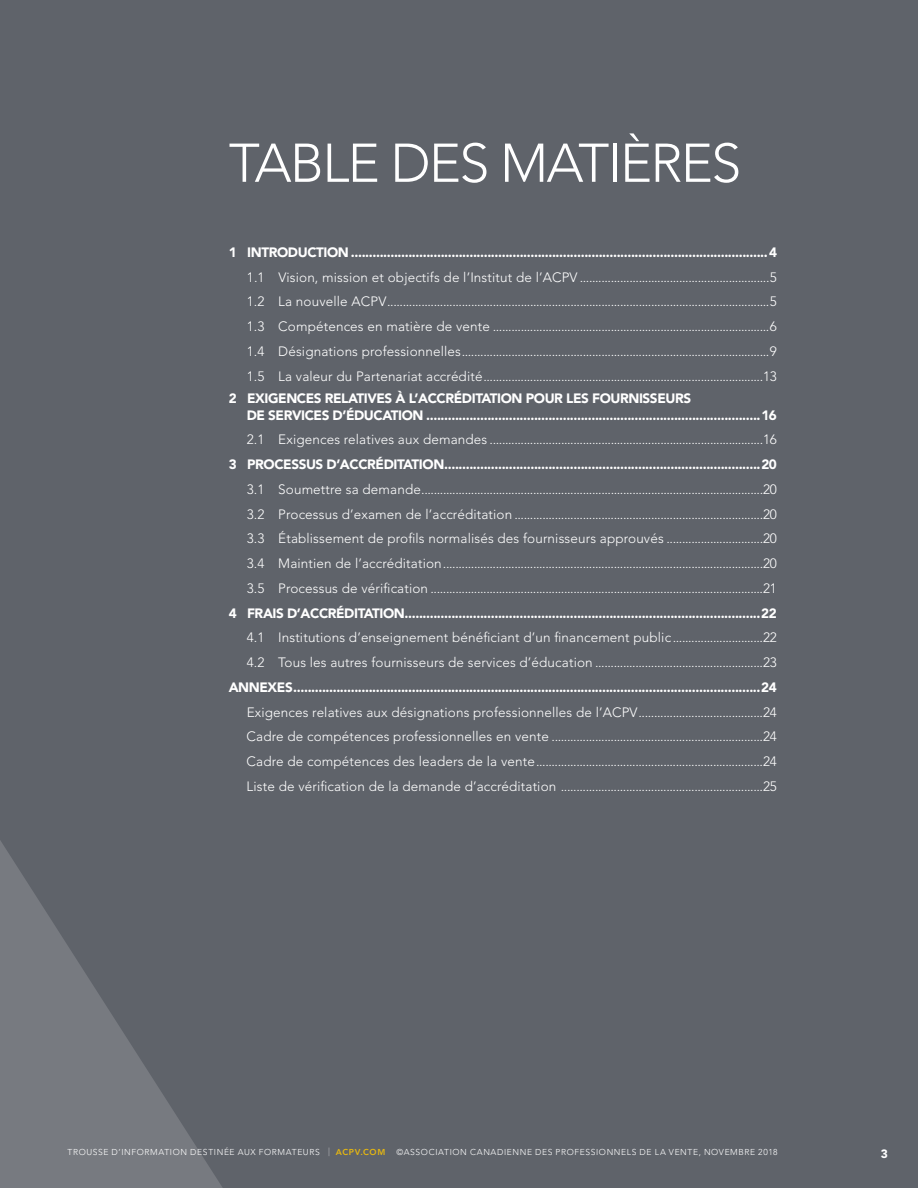
<style>
.page{position:relative;width:918px;height:1188px;background:#5f636a}
.page>*{position:absolute;margin:0;border:0;box-sizing:border-box;transform-origin:0 0}
.t1{font:300 54px "Avenir LT Std";letter-spacing:-.03em;color:#fff}
.t2{font:300 13.5px/24.8px "Avenir LT Std";letter-spacing:.01em;color:#fff;text-align:justify}
.t3{font:900 13.5px/16.5px "Avenir LT Std";letter-spacing:-.03em;color:#fff}
.t4{font:900 12px "Avenir LT Std";color:#fff}
.t5{font:300 8.55px "Avenir LT Std";letter-spacing:.07em;color:#fff}
.s1{color:#c7c8ca}
.s2{font-weight:800;color:#e6b711}
</style>
<div class="page">
<svg style="left:0;top:840px;width:223px;height:348px"></svg>
<h1 class="t1" style="left:229px;top:131px;width:514px">TABLE DES MATIÈRES</h1>
<p class="t3" style="left:229px;top:244px;width:550px">1 INTRODUCTION ....................................................................................................................4</p>
<p class="t2" style="left:247px;top:265px;width:532px">1.1 Vision, mission et objectifs de l’Institut de l’ACPV .............................................................5<br>1.2 La nouvelle ACPV...........................................................................................................................5<br>1.3 Compétences en matière de vente .........................................................................................6<br>1.4 Désignations professionnelles...................................................................................................9<br>1.5 La valeur du Partenariat accrédité..........................................................................................13</p>
<p class="t3" style="left:247px;top:390px;width:532px;text-indent:-18px">2 EXIGENCES RELATIVES À L’ACCRÉDITATION POUR LES FOURNISSEURS<br>DE SERVICES D’ÉDUCATION .............................................................................................16</p>
<p class="t2" style="left:247px;top:428px;width:532px">2.1 Exigences relatives aux demandes ........................................................................................16</p>
<p class="t3" style="left:229px;top:456px;width:550px">3 PROCESSUS D’ACCRÉDITATION........................................................................................20</p>
<p class="t2" style="left:247px;top:477px;width:532px">3.1 Soumettre sa demande..............................................................................................................20<br>3.2 Processus d’examen de l’accréditation ................................................................................20<br>3.3 Établissement de profils normalisés des fournisseurs approuvés ...............................20<br>3.4 Maintien de l’accréditation.......................................................................................................20<br>3.5 Processus de vérification ...........................................................................................................21</p>
<p class="t3" style="left:229px;top:605px;width:550px">4 FRAIS D’ACCRÉDITATION...................................................................................................22</p>
<p class="t2" style="left:247px;top:625px;width:532px">4.1 Institutions d’enseignement bénéficiant d’un financement public.............................22<br>4.2 Tous les autres fournisseurs de services d’éducation ......................................................23</p>
<p class="t3" style="left:229px;top:679px;width:550px">ANNEXES..................................................................................................................................24</p>
<p class="t2" style="left:247px;top:700px;width:532px">Exigences relatives aux désignations professionnelles de l’ACPV........................................24<br>Cadre de compétences professionnelles en vente ....................................................................24<br>Cadre de compétences des leaders de la vente.........................................................................24<br>Liste de vérification de la demande d’accréditation .................................................................25</p>
<p class="t5" style="left:68px;top:1147px;width:319px">TROUSSE D’INFORMATION DESTINÉE AUX FORMATEURS <span class="s1">|</span> <span class="s2">ACPV.COM</span></p>
<p class="t5" style="left:396px;top:1147px;width:383px">©ASSOCIATION CANADIENNE DES PROFESSIONNELS DE LA VENTE, NOVEMBRE 2018</p>
<p class="t4" style="left:881px;top:1147px;width:9px">3</p>
</div>
